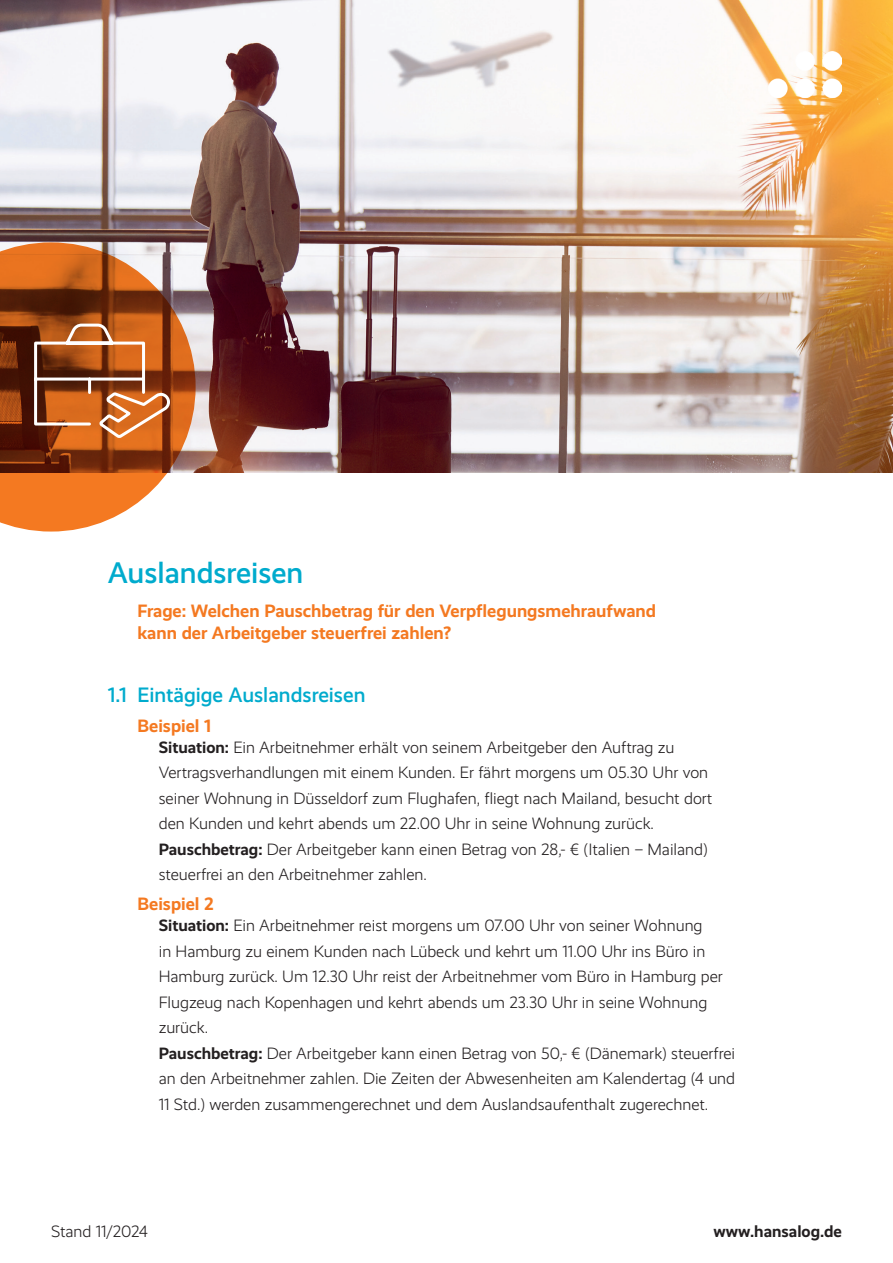
<style>
.page{position:relative;width:893px;height:1263px;background:#fff}
.page>*{position:absolute;margin:0;border:0;box-sizing:border-box;transform-origin:0 0}
.t1{font:500 30px "Realist";color:#00abcd}
.t2{font:500 21px "Realist";color:#00abcd}
.t3{font:700 18px/21.6px "Realist";color:#f47921}
.t4{font:300 16.5px/25.5px "Realist";color:#231f20}
.t5{font:700 16.5px "Realist";color:#231f20}
.s1{font-weight:700}
</style>
<div class="page">
<img style="left:0;top:0;width:893px;height:472px">
<svg style="left:0;top:242px;width:196px;height:289px;background:#b86f43"></svg>
<svg style="left:33px;top:322px;width:138px;height:119px;background:#b16231"></svg>
<img style="left:768px;top:51px;width:74px;height:47px">
<h1 class="t1" style="left:108px;top:555px;width:197px">Auslandsreisen</h1>
<p class="t3" style="left:137px;top:600px;width:520px">Frage: Welchen Pauschbetrag für den Verpflegungsmehraufwand kann der Arbeitgeber steuerfrei zahlen?</p>
<p class="t2" style="left:108px;top:682px;width:259px">1.1 Eintägige Auslandsreisen</p>
<p class="t3" style="left:137px;top:715px;width:75px">Beispiel 1</p>
<p class="t4" style="left:159px;top:734px;width:555px"><span class="s1">Situation:</span> Ein Arbeitnehmer erhält von seinem Arbeitgeber den Auftrag zu Vertragsverhandlungen mit einem Kunden. Er fährt morgens um 05.30 Uhr von seiner Wohnung in Düsseldorf zum Flughafen, fliegt nach Mailand, besucht dort den Kunden und kehrt abends um 22.00 Uhr in seine Wohnung zurück.<br><span class="s1">Pauschbetrag:</span> Der Arbeitgeber kann einen Betrag von 28,- € (Italien – Mailand) steuerfrei an den Arbeitnehmer zahlen.</p>
<p class="t3" style="left:137px;top:893px;width:78px">Beispiel 2</p>
<p class="t4" style="left:159px;top:913px;width:578px"><span class="s1">Situation:</span> Ein Arbeitnehmer reist morgens um 07.00 Uhr von seiner Wohnung<br>in Hamburg zu einem Kunden nach Lübeck und kehrt um 11.00 Uhr ins Büro in Hamburg zurück. Um 12.30 Uhr reist der Arbeitnehmer vom Büro in Hamburg per Flugzeug nach Kopenhagen und kehrt abends um 23.30 Uhr in seine Wohnung zurück.<br><span class="s1">Pauschbetrag:</span> Der Arbeitgeber kann einen Betrag von 50,- € (Dänemark) steuerfrei an den Arbeitnehmer zahlen. Die Zeiten der Abwesenheiten am Kalendertag (4 und 11 Std.) werden zusammengerechnet und dem Auslandsaufenthalt zugerechnet.</p>
<p class="t4" style="left:51px;top:1219px;width:98px">Stand 11/2024</p>
<p class="t5" style="left:713px;top:1222px;width:130px">www.hansalog.de</p>
</div>
